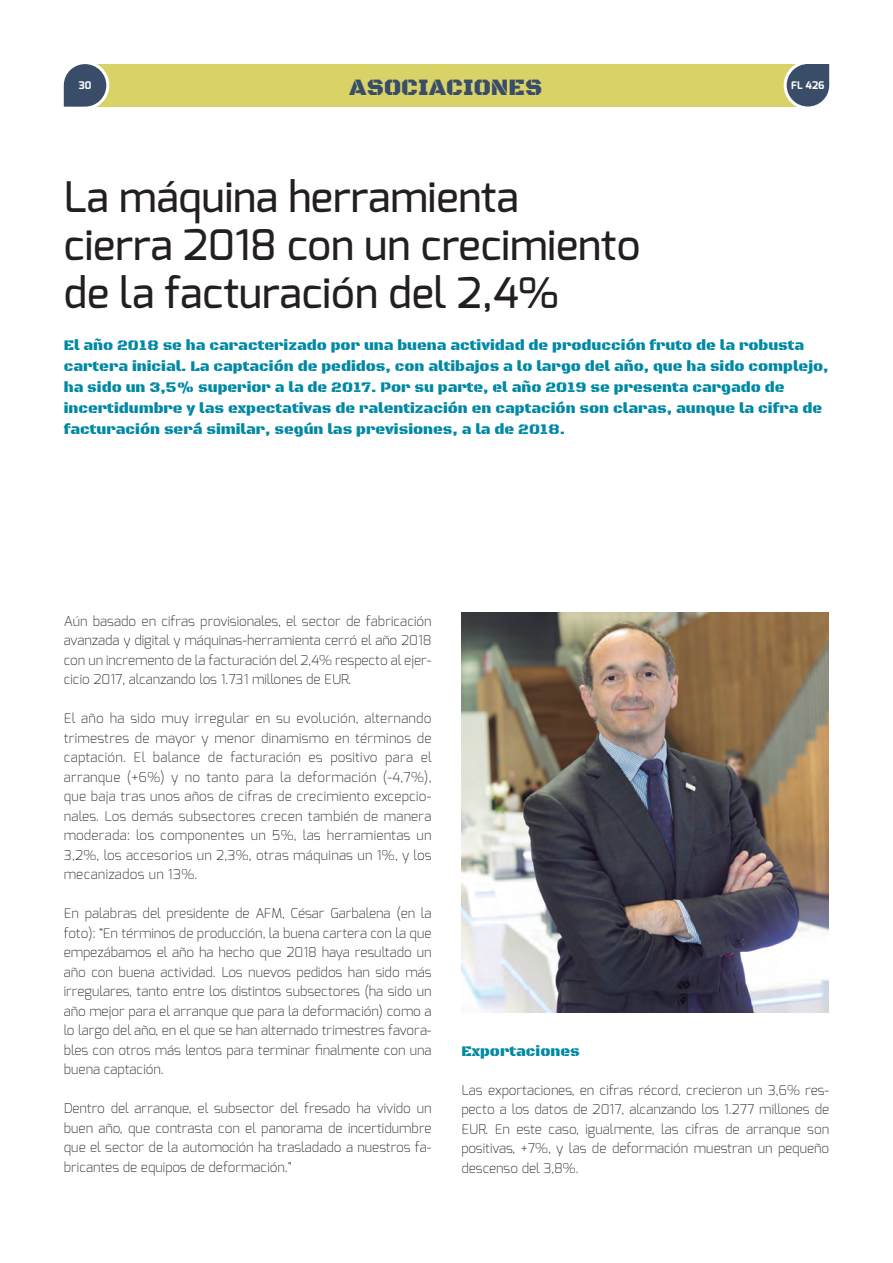
<style>
.page{position:relative;width:893px;height:1263px;background:#fff}
.page>*{position:absolute;margin:0;border:0;box-sizing:border-box;transform-origin:0 0}
.Títol{font:500 42px "Exo";color:#231f20}
.t1{font:24px "Black Ops One";color:#394c68}
.Entradeta{font:15px/21px "Black Ops One";color:#0089a5}
.Titolet{font:15px "Black Ops One";color:#0089a5}
.Text_base{font:200 13.5px/19.5px "Exo";color:#231f20;text-align:justify}
.t2{font:700 10.5px "Exo";color:#fff}
</style>
<div class="page">
<div style="left:85px;top:64px;width:723px;height:43px;background:#d8d267"></div>
<div style="left:784px;top:61px;width:48px;height:49px;border:6px solid #fff;border-radius:50%"></div>
<div style="left:61px;top:61px;width:48px;height:49px;border:6px solid #fff;border-radius:50%"></div>
<svg style="left:64px;top:64px;width:42px;height:43px;background:#57677a"></svg>
<svg style="left:787px;top:64px;width:42px;height:43px;background:#58677a"></svg>
<img style="left:461px;top:612px;width:367px;height:400px">
<p class="t2" style="left:79px;top:78px;width:14px">30</p>
<h2 class="t1" style="left:349px;top:73px;width:195px">ASOCIACIONES</h2>
<p class="t2" style="left:791px;top:78px;width:35px">FL 426</p>
<p class="Títol" style="left:64px;top:170px;width:456px">La máquina herramienta</p>
<p class="Títol" style="left:64px;top:218px;width:578px">cierra 2018 con un crecimiento</p>
<p class="Títol" style="left:64px;top:266px;width:496px">de la facturación del 2,4%</p>
<p class="Entradeta" style="left:64px;top:335px;width:766px">El año 2018 se ha caracterizado por una buena actividad de producción fruto de la robusta cartera inicial. La captación de pedidos, con altibajos a lo largo del año, que ha sido complejo, ha sido un 3,5% superior a la de 2017. Por su parte, el año 2019 se presenta cargado de incertidumbre y las expectativas de ralentización en captación son claras, aunque la cifra de facturación será similar, según las previsiones, a la de 2018.</p>
<p class="Text_base" style="left:64px;top:611px;width:369px">Aún basado en cifras provisionales, el sector de fabricación avanzada y digital y máquinas-herramienta cerró el año 2018 con un incremento de la facturación del 2,4% respecto al ejer&shy;cicio 2017, alcanzando los 1.731 millones de EUR.</p>
<p class="Text_base" style="left:64px;top:709px;width:370px">El año ha sido muy irregular en su evolución, alternando trimestres de mayor y menor dinamismo en términos de captación. El balance de facturación es positivo para el arranque (+6%) y no tanto para la deformación (-4,7%), que baja tras unos años de cifras de crecimiento excepcio&shy;nales. Los demás subsectores crecen también de manera moderada: los componentes un 5%, las herramientas un 3,2%, los accesorios un 2,3%, otras máquinas un 1%, y los mecanizados un 13%.</p>
<p class="Text_base" style="left:64px;top:904px;width:369px">En palabras del presidente de AFM, César Garbalena (en la foto): “En términos de producción, la buena cartera con la que empezábamos el año ha hecho que 2018 haya resultado un año con buena actividad. Los nuevos pedidos han sido más irregulares, tanto entre los distintos subsectores (ha sido un año mejor para el arranque que para la deformación) como a lo largo del año, en el que se han alternado trimestres favora&shy;bles con otros más lentos para terminar finalmente con una buena captación.</p>
<p class="Text_base" style="left:64px;top:1099px;width:369px">Dentro del arranque, el subsector del fresado ha vivido un buen año, que contrasta con el panorama de incertidumbre que el sector de la automoción ha trasladado a nuestros fa&shy;bricantes de equipos de deformación.”</p>
<p class="Titolet" style="left:461px;top:1042px;width:120px">Exportaciones</p>
<p class="Text_base" style="left:461px;top:1080px;width:369px">Las exportaciones, en cifras récord, crecieron un 3,6% res&shy;pecto a los datos de 2017, alcanzando los 1.277 millones de EUR. En este caso, igualmente, las cifras de arranque son positivas, +7%, y las de deformación muestran un pequeño descenso del 3,8%.</p>
</div>
